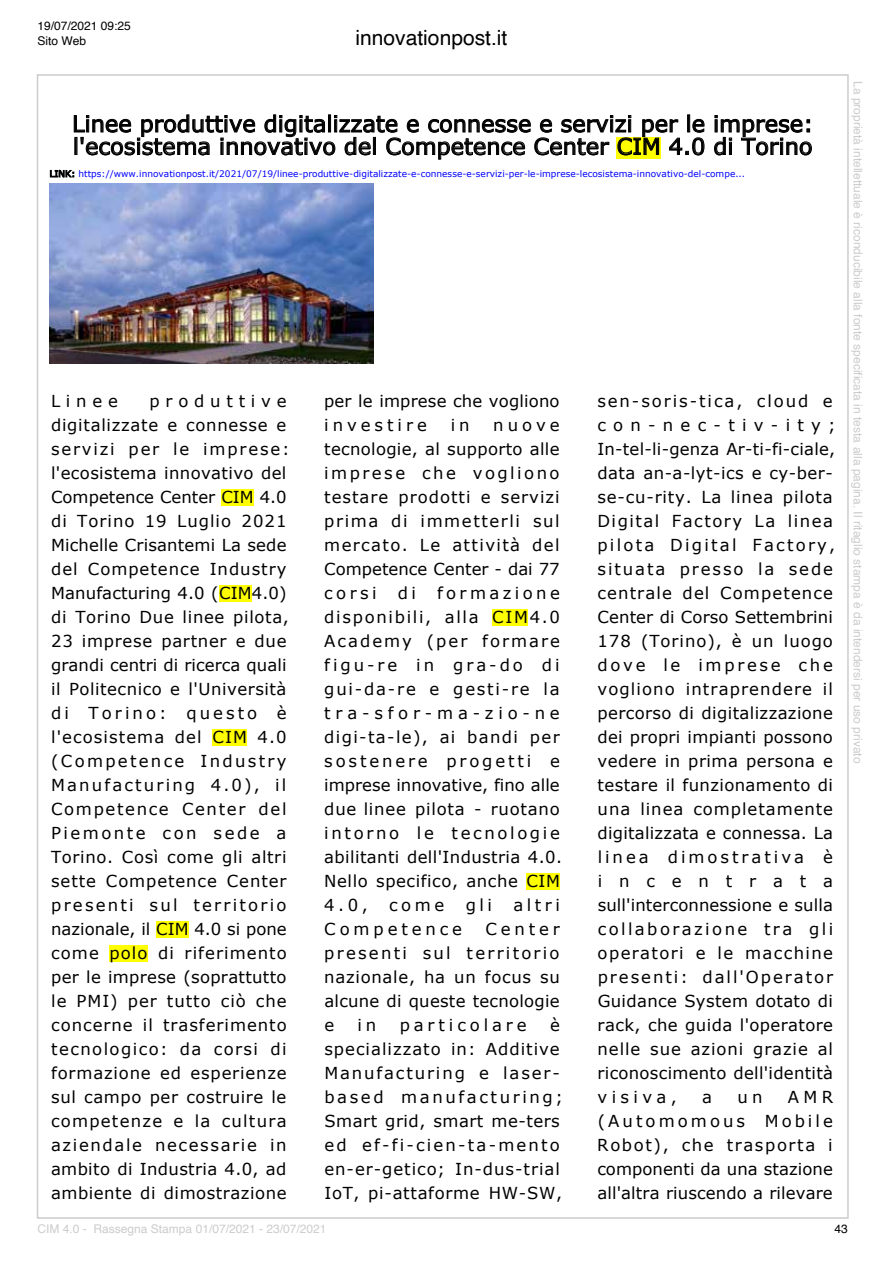
<style>
.page{position:relative;width:893px;height:1263px;background:#fff}
.page>*{position:absolute;margin:0;border:0;box-sizing:border-box;transform-origin:0 0}
.t1{font:22.5px/22.5px "Verdana";color:#000}
.t2{font:21px "Helvetica";color:#000}
.t3{font:16.5px/24px "Verdana";letter-spacing:.055em;color:#000}
.t4{font:16.5px/24px "Verdana";letter-spacing:.1em;color:#000}
.t5{font:16.5px/24px "Verdana";letter-spacing:.01em;color:#000}
.t6{font:16.5px "Verdana";letter-spacing:.235em;color:#000}
.t7{font:12px "Helvetica";color:#ccc}
.t8{font:12px/15px "Helvetica";color:#000}
.t9{font:9px "Verdana";color:#00f}
.s1{color:#000}
</style>
<div class="page">
<img style="left:50px;top:184px;width:323px;height:180px">
<svg style="left:73px;top:114px;width:631px;height:46px"></svg>
<svg style="left:714px;top:115px;width:98px;height:41px"></svg>
<svg style="left:50px;top:170px;width:24px;height:7px"></svg>
<div style="left:221px;top:490px;width:33px;height:16px;background:#ff0"></div>
<div style="left:219px;top:586px;width:32px;height:16px;background:#ff0"></div>
<div style="left:212px;top:730px;width:35px;height:16px;background:#ff0"></div>
<div style="left:156px;top:922px;width:32px;height:16px;background:#ff0"></div>
<div style="left:109px;top:946px;width:38px;height:16px;background:#ff0"></div>
<div style="left:492px;top:610px;width:35px;height:16px;background:#ff0"></div>
<div style="left:526px;top:874px;width:34px;height:16px;background:#ff0"></div>
<p class="t8" style="left:38px;top:19px;width:95px">19/07/2021 09:25<br>Sito Web</p>
<p class="t2" style="left:355px;top:21px;width:153px">innovationpost.it</p>
<h1 class="t1" style="left:72px;top:113px;width:742px">Linee produttive digitalizzate e connesse e servizi per le imprese: l'ecosistema innovativo del Competence Center CIM 4.0 di Torino</h1>
<p class="t9" style="left:50px;top:168px;width:697px"><span class="s1">LINK:</span> https://www.innovationpost.it/2021/07/19/linee-produttive-digitalizzate-e-connesse-e-servizi-per-le-imprese-lecosistema-innovativo-del-compe...</p>
<p class="t3" style="left:51px;top:389px;width:240px;text-indent:98px">produttive digitalizzate e connesse e servizi per le imprese: l'ecosistema innovativo del<br>Competence Center CIM 4.0 di Torino 19 Luglio 2021<br>Michelle Crisantemi La sede del Competence Industry<br>Manufacturing 4.0 (CIM4.0) di Torino Due linee pilota,<br>23 imprese partner e due grandi centri di ricerca quali il Politecnico e l'Università di Torino: questo è l'ecosistema del CIM 4.0 (Competence Industry<br>Manufacturing 4.0), il<br>Competence Center del<br>Piemonte con sede a<br>Torino. Così come gli altri sette Competence Center presenti sul territorio nazionale, il CIM 4.0 si pone come polo di riferimento per le imprese (soprattutto le PMI) per tutto ciò che concerne il trasferimento tecnologico: da corsi di formazione ed esperienze sul campo per costruire le competenze e la cultura aziendale necessarie in ambito di Industria 4.0, ad ambiente di dimostrazione</p>
<p class="t5" style="left:324px;top:389px;width:237px">per le imprese che vogliono investire</p>
<p class="t3" style="left:51px;top:389px;width:68px">Linee</p>
<p class="t3" style="left:450px;top:413px;width:20px">in</p>
<p class="t3" style="left:324px;top:413px;width:237px;text-align:justify;text-indent:169px">nuove tecnologie, al supporto alle imprese che vogliono testare prodotti e servizi prima di immetterli sul mercato. Le attività del Competence Center - dai 77 corsi</p>
<p class="t4" style="left:324px;top:581px;width:239px;text-indent:113px">formazione disponibili, alla CIM4.0<br>Academy (per formare figu-re in gra-do di gui-da-re e gesti-re la tra-sfor-ma-zio-ne digi-ta-le), ai bandi per sostenere progetti e imprese innovative, fino alle due linee pilota - ruotano intorno le tecnologie abilitanti dell'Industria 4.0.<br>Nello specifico, anche CIM<br>4.0,</p>
<p class="t3" style="left:398px;top:581px;width:20px">di</p>
<p class="t3" style="left:389px;top:893px;width:56px">come</p>
<p class="t3" style="left:465px;top:893px;width:28px">gli</p>
<p class="t3" style="left:513px;top:893px;width:48px">altri</p>
<p class="t6" style="left:324px;top:918px;width:139px">Competence</p>
<p class="t3" style="left:324px;top:917px;width:237px;text-align:justify;text-indent:161px">Center presenti sul territorio nazionale, ha un focus su alcune di queste tecnologie e</p>
<p class="t3" style="left:324px;top:1013px;width:240px;text-indent:226px">è specializzato in: Additive<br>Manufacturing e laser&shy;based manufacturing;<br>Smart grid, smart me-ters ed ef-fi-cien-ta-mento en-er-getico; In-dus-trial<br>IoT, pi-attaforme HW-SW,</p>
<p class="t3" style="left:357px;top:1013px;width:20px">in</p>
<p class="t6" style="left:399px;top:1014px;width:128px">particolare</p>
<p class="t3" style="left:597px;top:389px;width:240px">sen-soris-tica, cloud e con-nec-tiv-ity;<br>In-tel-li-genza Ar-ti-fi-ciale, data an-a-lyt-ics e cy-ber&shy;se-cu-rity. La linea pilota<br>Digital Factory La linea pilota Digital Factory, situata presso la sede centrale del Competence<br>Center di Corso Settembrini<br>178 (Torino), è un luogo dove le imprese che vogliono intraprendere il percorso di digitalizzazione dei propri impianti possono vedere in prima persona e testare il funzionamento di una linea completamente digitalizzata e connessa. La linea dimostrativa è incentrata sull'interconnessione e sulla collaborazione tra gli operatori e le macchine presenti: dall'Operator<br>Guidance System dotato di rack, che guida l'operatore nelle sue azioni grazie al riconoscimento dell'identità visiva,</p>
<p class="t3" style="left:597px;top:1085px;width:237px;text-align:justify;text-indent:191px">AMR (Automomous Mobile Robot), che trasporta i componenti da una stazione all'altra riuscendo a rilevare</p>
<p class="t3" style="left:702px;top:1085px;width:11px">a</p>
<p class="t3" style="left:737px;top:1085px;width:27px">u n</p>
<p class="t7" style="left:867px;top:81px;width:684px;rotate:90deg">La proprietà intellettuale è riconducibile alla fonte specificata in testa alla pagina. Il ritaglio stampa è da intendersi per uso privato</p>
<p class="t7" style="left:38px;top:1220px;width:290px">CIM 4.0 - Rassegna Stampa 01/07/2021 - 23/07/2021</p>
<p class="t8" style="left:834px;top:1222px;width:15px">43</p>
</div>
